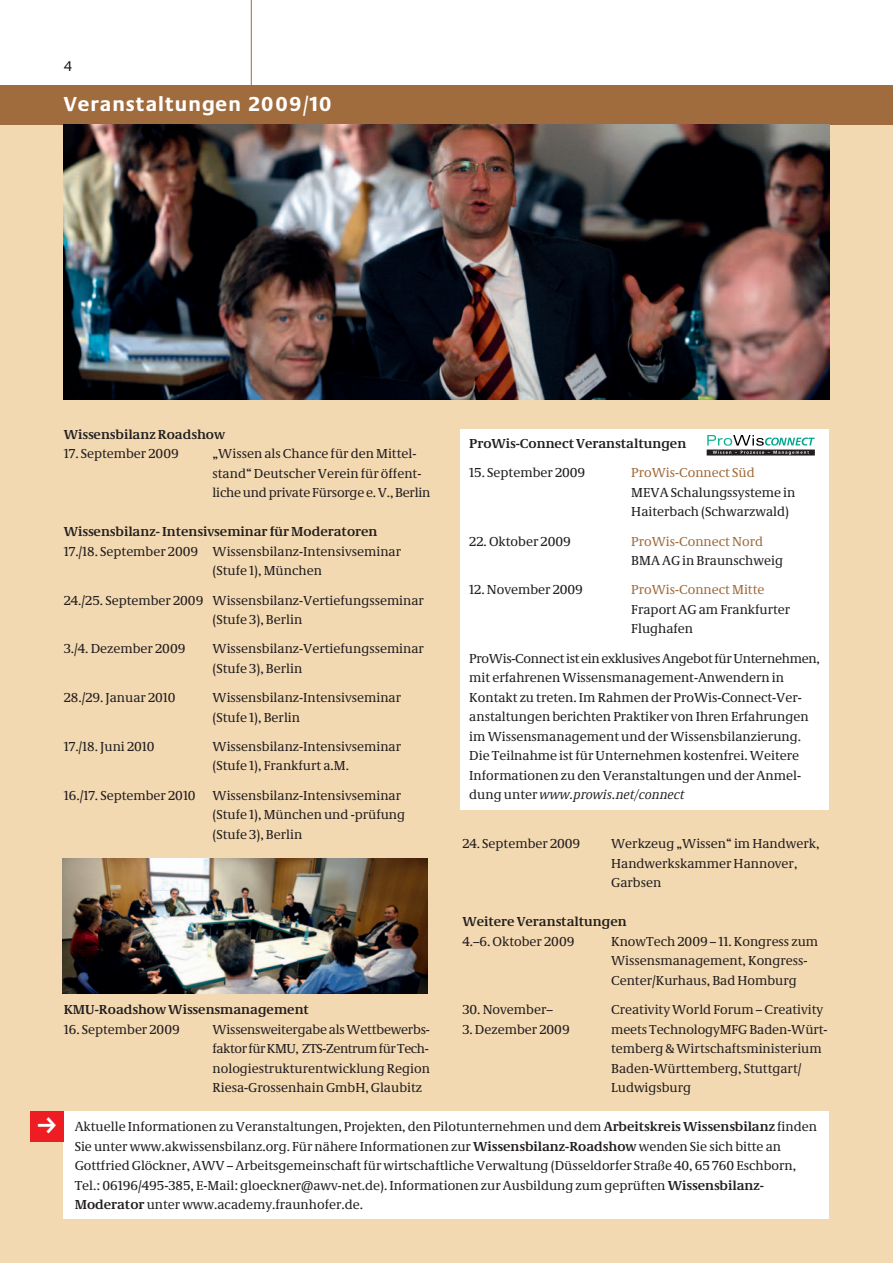
<style>
.page{position:relative;width:893px;height:1263px;background:#fff}
.page>*{position:absolute;margin:0;border:0;box-sizing:border-box;transform-origin:0 0}
.t1{font:700 21px "Neue Praxis";letter-spacing:.05em;color:#fff}
.t2{font:14.55px "Neue Praxis";color:#231f20}
.t3{font:13.5px/19.5px "Neue Demos";color:#231f20}
.t4{font:700 13.5px "Neue Demos";color:#231f20}
.t5{font:13.5px "Neue Demos";color:#a16c3d}
.s1{font-style:italic}
.s2{font-weight:700}
</style>
<div class="page">
<hr style="left:251px;top:0;width:1px;height:91px;background:#a16c3d">
<div style="left:0;top:119px;width:893px;height:1144px;background:#f3d9b2"></div>
<div style="left:64px;top:1112px;width:765px;height:107px;background:#fff"></div>
<div style="left:0;top:85px;width:893px;height:39px;background:#a16c3d"></div>
<div style="left:31px;top:1112px;width:33px;height:30px;background:#ee1d23"></div>
<div style="left:461px;top:429px;width:368px;height:381px;background:#fff"></div>
<svg style="left:707px;top:455px;width:108px;height:1px"></svg>
<svg style="left:707px;top:435px;width:108px;height:20px"></svg>
<img style="left:64px;top:124px;width:765px;height:276px">
<img style="left:62px;top:858px;width:366px;height:136px">
<p class="t2" style="left:64px;top:58px;width:10px">4</p>
<h1 class="t1" style="left:64px;top:91px;width:270px">Veranstaltungen 2009/10</h1>
<p class="t4" style="left:64px;top:426px;width:163px">Wissensbilanz Roadshow</p>
<p class="t3" style="left:64px;top:444px;width:117px">17. September 2009</p>
<p class="t3" style="left:213px;top:444px;width:219px">„Wissen als Chance für den Mittel&shy;stand“ Deutscher Verein für öffent&shy;liche und private Fürsorge e. V., Berlin</p>
<p class="t4" style="left:64px;top:524px;width:315px">Wissensbilanz- Intensivseminar für Moderatoren</p>
<p class="t3" style="left:213px;top:541px;width:190px;text-indent:-149px">17./18. September 2009 Wissensbilanz-Intensivseminar (Stufe 1), München</p>
<p class="t3" style="left:213px;top:590px;width:213px;text-indent:-149px">24./25. September 2009 Wissensbilanz-Vertiefungsseminar (Stufe 3), Berlin</p>
<p class="t3" style="left:64px;top:639px;width:123px">3./4. Dezember 2009</p>
<p class="t3" style="left:213px;top:639px;width:213px">Wissensbilanz-Vertiefungsseminar (Stufe 3), Berlin</p>
<p class="t3" style="left:64px;top:688px;width:113px">28./29. Januar 2010</p>
<p class="t3" style="left:213px;top:688px;width:190px">Wissensbilanz-Intensivseminar (Stufe 1), Berlin</p>
<p class="t3" style="left:64px;top:736px;width:92px">17./18. Juni 2010</p>
<p class="t3" style="left:213px;top:736px;width:190px">Wissensbilanz-Intensivseminar (Stufe 1), Frankfurt a.M.</p>
<p class="t3" style="left:213px;top:785px;width:194px;text-indent:-149px">16./17. September 2010 Wissensbilanz-Intensivseminar (Stufe 1), München und -prüfung (Stufe 3), Berlin</p>
<p class="t4" style="left:469px;top:435px;width:218px">ProWis-Connect Veranstaltungen</p>
<p class="t3" style="left:469px;top:463px;width:117px">15. September 2009</p>
<p class="t5" style="left:631px;top:465px;width:125px">ProWis-Connect Süd</p>
<p class="t3" style="left:631px;top:482px;width:166px">MEVA Schalungssysteme in<br>Haiterbach (Schwarzwald)</p>
<p class="t3" style="left:469px;top:531px;width:103px">22. Oktober 2009</p>
<p class="t5" style="left:631px;top:533px;width:133px">ProWis-Connect Nord</p>
<p class="t3" style="left:631px;top:551px;width:153px">BMA AG in Braunschweig</p>
<p class="t3" style="left:469px;top:580px;width:115px">12. November 2009</p>
<p class="t5" style="left:631px;top:582px;width:135px">ProWis-Connect Mitte</p>
<p class="t3" style="left:631px;top:599px;width:161px">Fraport AG am Frankfurter<br>Flughafen</p>
<p class="t3" style="left:469px;top:648px;width:352px">ProWis-Connect ist ein exklusives Angebot für Unternehmen, mit erfahrenen Wissensmanagement-Anwendern in Kontakt zu treten. Im Rahmen der ProWis-Connect-Ver&shy;anstaltungen berichten Praktiker von Ihren Erfahrungen im Wissensmanagement und der Wissensbilanzierung.<br>Die Teilnahme ist für Unternehmen kostenfrei. Weitere Informationen zu den Veranstaltungen und der Anmel&shy;dung unter <span class="s1">www.prowis.net/connect</span></p>
<p class="t3" style="left:462px;top:834px;width:119px">24. September 2009</p>
<p class="t3" style="left:611px;top:834px;width:210px">Werkzeug „Wissen“ im Handwerk,<br>Handwerkskammer Hannover,<br>Garbsen</p>
<p class="t4" style="left:462px;top:913px;width:166px">Weitere Veranstaltungen</p>
<p class="t3" style="left:462px;top:931px;width:114px">4.–6. Oktober 2009</p>
<p class="t3" style="left:611px;top:931px;width:209px">KnowTech 2009 – 11. Kongress zum<br>Wissensmanagement, Kongress-<br>Center/Kurhaus, Bad Homburg</p>
<p class="t3" style="left:462px;top:999px;width:92px">30. November–</p>
<p class="t3" style="left:611px;top:999px;width:214px">Creativity World Forum – Creativity</p>
<p class="t3" style="left:462px;top:1019px;width:109px">3. Dezember 2009</p>
<p class="t3" style="left:611px;top:1019px;width:216px">meets TechnologyMFG Baden-Würt-- temberg &amp; Wirtschaftsministerium<br>Baden-Württemberg, Stuttgart/<br>Ludwigsburg</p>
<p class="t4" style="left:64px;top:1001px;width:247px">KMU-Roadshow Wissensmanagement</p>
<p class="t3" style="left:64px;top:1019px;width:118px">16. September 2009</p>
<p class="t3" style="left:213px;top:1019px;width:219px">Wissensweitergabe als Wettbewerbs-- faktor für KMU, ZTS-Zentrum für Tech&shy;nologiestrukturentwicklung Region Riesa-Grossenhain GmbH, Glaubitz</p>
<p class="t3" style="left:75px;top:1117px;width:744px">Aktuelle Informationen zu Veranstaltungen, Projekten, den Pilotunternehmen und dem <span class="s2">Arbeitskreis Wissensbilanz</span> finden Sie unter www.akwissensbilanz.org. Für nähere Informationen zur <span class="s2">Wissensbilanz-Roadshow</span> wenden Sie sich bitte an Gottfried Glöckner, AWV – Arbeitsgemeinschaft für wirtschaftliche Verwaltung (Düsseldorfer Straße 40, 65 760 Eschborn, Tel.: 06196/495-385, E-Mail: gloeckner@awv-net.de). Informationen zur Ausbildung zum geprüften <span class="s2">Wissensbilanz-Moderator</span> unter www.academy.fraunhofer.de.</p>
</div>
